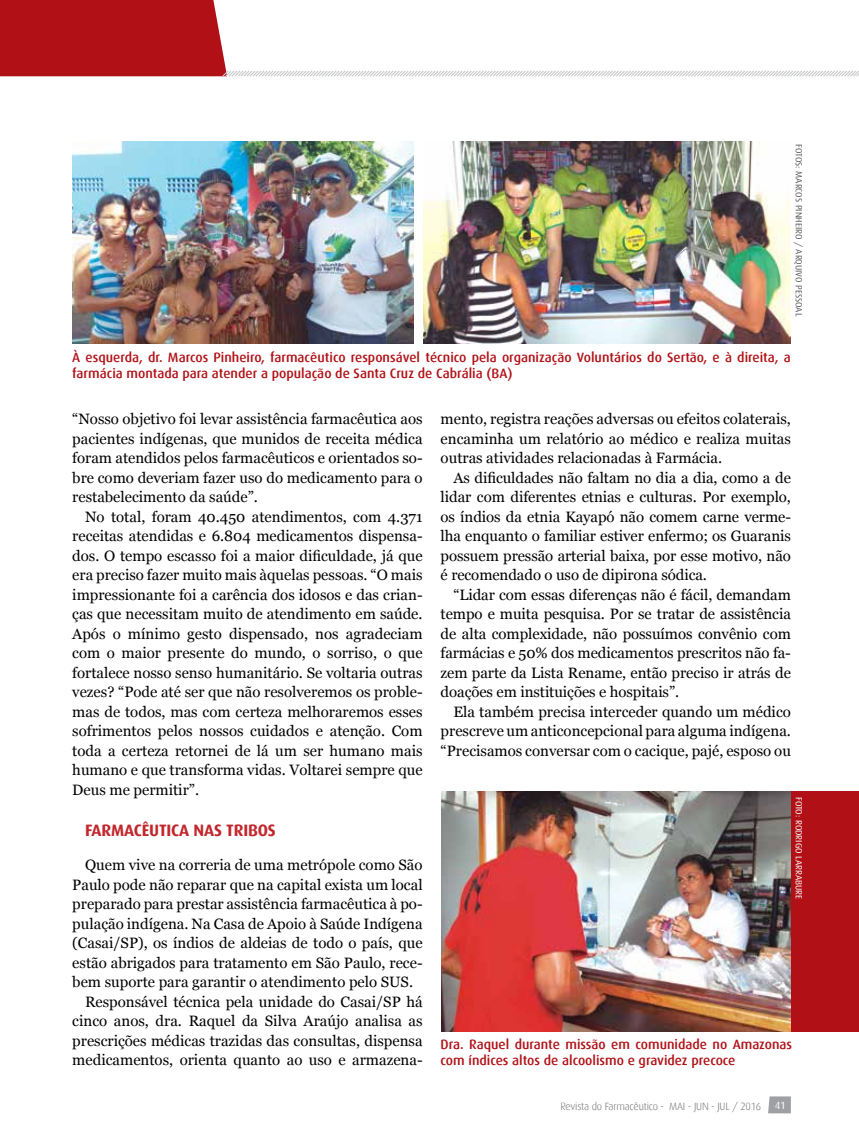
<style>
.page{position:relative;width:859px;height:1132px;background:#fff}
.page>*{position:absolute;margin:0;border:0;box-sizing:border-box;transform-origin:0 0}
.t1{font:700 16.5px "Dax";letter-spacing:-.01em;color:#c1272d}
.t2{font:15px/19.5px "Georgia";color:#000;text-align:justify}
.t3{font:500 13.5px/16.2px "Dax";color:#b11116}
.t4{font:300 10.5px "Dax";letter-spacing:-.02em;color:#6d6e71}
.t5{font:10.5px "Dax";color:#fff}
.t6{font:9px "Dax";color:#58595b}
.t7{font:9px "Dax";color:#fff}
</style>
<div class="page">
<svg style="left:768px;top:1096px;width:23px;height:16px"></svg>
<svg style="left:0;top:0;width:859px;height:77px"></svg>
<img style="left:72px;top:142px;width:342px;height:201px">
<img style="left:424px;top:142px;width:367px;height:201px">
<img style="left:441px;top:791px;width:350px;height:240px">
<div style="left:791px;top:791px;width:68px;height:240px;background:#b11116"></div>
<p class="t6" style="left:804px;top:144px;width:172px;rotate:90deg">fotos: MARCOS PINHEIRO / ARQUIVO PESSOAL</p>
<p class="t3" style="left:72px;top:349px;width:720px">À esquerda, dr. Marcos Pinheiro, farmacêutico responsável técnico pela organização Voluntários do Sertão, e à direita, a farmácia montada para atender a população de Santa Cruz de Cabrália (BA)</p>
<p class="t2" style="left:72px;top:409px;width:352px">“Nosso objetivo foi levar assistência farmacêutica aos pacientes indígenas, que munidos de receita médica foram atendidos pelos farmacêuticos e orientados so&shy;bre como deveriam fazer uso do medicamento para o restabelecimento da saúde”.</p>
<p class="t2" style="left:72px;top:507px;width:352px;text-indent:13px">No total, foram 40.450 atendimentos, com 4.371 receitas atendidas e 6.804 medicamentos dispensa&shy;dos. O tempo escasso foi a maior dificuldade, já que era preciso fazer muito mais àquelas pessoas. “O mais impressionante foi a carência dos idosos e das crian&shy;ças que necessitam muito de atendimento em saúde.<br>Após o mínimo gesto dispensado, nos agradeciam com o maior presente do mundo, o sorriso, o que fortalece nosso senso humanitário. Se voltaria outras vezes? “Pode até ser que não resolveremos os proble&shy;mas de todos, mas com certeza melhoraremos esses sofrimentos pelos nossos cuidados e atenção. Com toda a certeza retornei de lá um ser humano mais humano e que transforma vidas. Voltarei sempre que Deus me permitir”.</p>
<p class="t1" style="left:85px;top:820px;width:192px">FARMACÊ UTICA NAS TRIBOS</p>
<p class="t2" style="left:85px;top:855px;width:339px">Quem vive na correria de uma metrópole como São</p>
<p class="t2" style="left:72px;top:874px;width:352px">Paulo pode não reparar que na capital exista um local</p>
<p class="t2" style="left:72px;top:894px;width:352px">preparado para prestar assistência farmacêutica à po-</p>
<p class="t2" style="left:72px;top:913px;width:352px">pulação indígena. Na Casa de Apoio à Saúde Indígena</p>
<p class="t2" style="left:72px;top:933px;width:352px">(Casai/SP), os índios de aldeias de todo o país, que</p>
<p class="t2" style="left:72px;top:952px;width:352px">estão abrigados para tratamento em São Paulo, rece-</p>
<p class="t2" style="left:72px;top:972px;width:342px">bem suporte para garantir o atendimento pelo SUS.</p>
<p class="t2" style="left:85px;top:991px;width:339px">Responsável técnica pela unidade do Casai/SP há</p>
<p class="t2" style="left:72px;top:1011px;width:352px">cinco anos, dra. Raquel da Silva Araújo analisa as</p>
<p class="t2" style="left:72px;top:1030px;width:352px">prescrições médicas trazidas das consultas, dispensa</p>
<p class="t2" style="left:72px;top:1050px;width:352px">medicamentos, orienta quanto ao uso e armazena-</p>
<p class="t2" style="left:441px;top:409px;width:352px">mento, registra reações adversas ou efeitos colaterais, encaminha um relatório ao médico e realiza muitas outras atividades relacionadas à Farmácia.</p>
<p class="t2" style="left:441px;top:468px;width:352px;text-indent:13px">As dificuldades não faltam no dia a dia, como a de lidar com diferentes etnias e culturas. Por exemplo, os índios da etnia Kayapó não comem carne verme&shy;lha enquanto o familiar estiver enfermo; os Guaranis possuem pressão arterial baixa, por esse motivo, não é recomendado o uso de dipirona sódica.</p>
<p class="t2" style="left:441px;top:585px;width:352px;text-indent:13px">“Lidar com essas diferenças não é fácil, demandam tempo e muita pesquisa. Por se tratar de assistência de alta complexidade, não possuímos convênio com farmácias e 50% dos medicamentos prescritos não fa&shy;zem parte da Lista Rename, então preciso ir atrás de doações em instituições e hospitais”.</p>
<p class="t2" style="left:441px;top:702px;width:352px;text-indent:13px">Ela também precisa interceder quando um médico prescreve um anticoncepcional para alguma indígena. “Precisamos conversar com o cacique, pajé, esposo ou</p>
<p class="t7" style="left:804px;top:796px;width:102px;rotate:90deg">FOTO: rodrigo larrabure</p>
<p class="t3" style="left:441px;top:1035px;width:353px">Dra. Raquel durante missão em comunidade no Amazonas com índices altos de alcoolismo e gravidez precoce</p>
<p class="t4" style="left:560px;top:1099px;width:202px">Revista do Farmacêutico - MAI - JUN - JUL / 2016</p>
<p class="t5" style="left:775px;top:1099px;width:13px">41</p>
</div>
